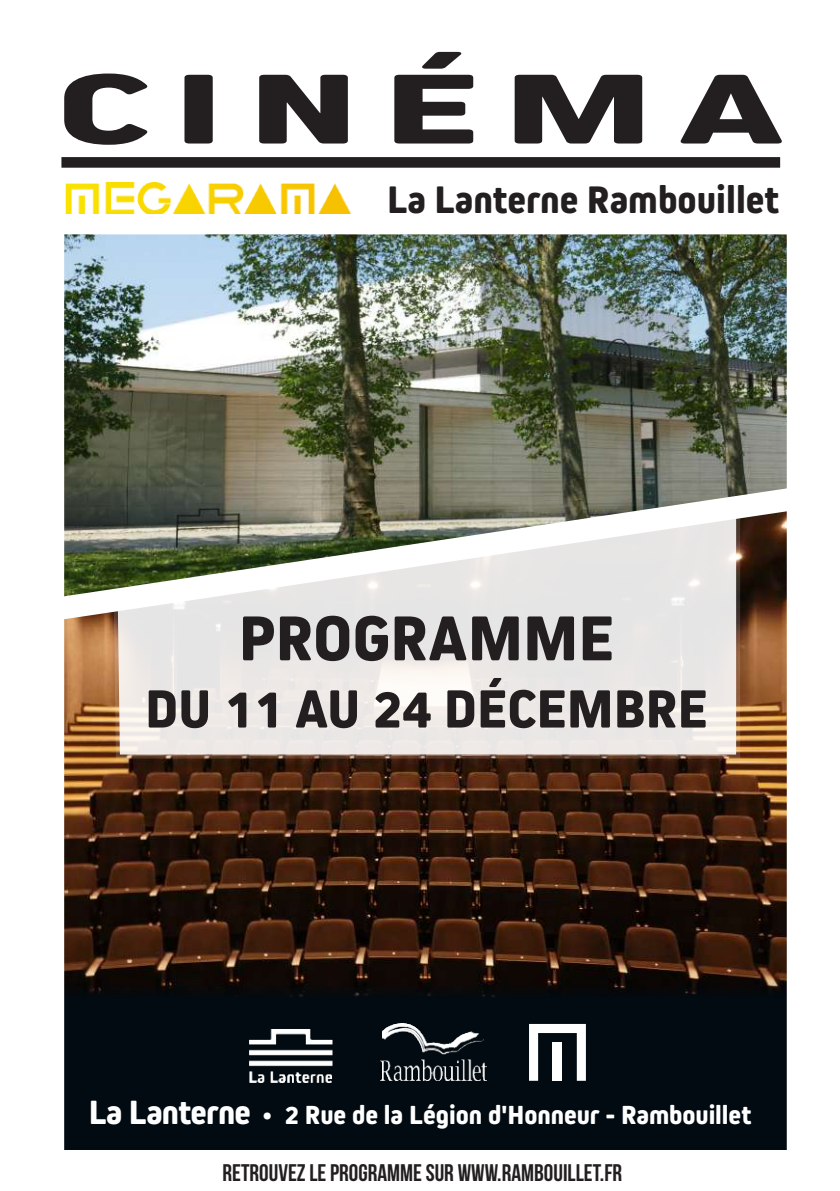
<style>
.page{position:relative;width:840px;height:1191px;background:#fff}
.page>*{position:absolute;margin:0;border:0;box-sizing:border-box;transform-origin:0 0}
.t1{font:800 103.6px "Kiro";letter-spacing:.125em;color:#231f20;scale:1.75 1}
.t2{font:800 66px "Kiro";color:#231f20}
.t3{font:800 56px "Kiro";color:#231f20}
.t4{font:800 40px "Kiro";color:#231f20}
.t5{font:800 27.2px "Kiro";letter-spacing:-.005em;color:#fff}
.t6{font:24px "Bebas Neue";color:#231f20}
.s1{font-size:35px}
</style>
<div class="page">
<img style="left:64px;top:157px;width:723px;height:993px">
<div style="left:61px;top:157px;width:718px;height:11px;background:#231f20"></div>
<img style="left:380px;top:1024px;width:106px;height:56px">
<img style="left:244px;top:1020px;width:93px;height:66px">
<svg style="left:528px;top:1024px;width:57px;height:56px"></svg>
<img style="left:64px;top:488px;width:723px;height:135px">
<img style="left:64px;top:181px;width:292px;height:32px">
<h1 class="t1" style="left:56px;top:49px;width:418px">CINÉMA</h1>
<h3 class="t4" style="left:387px;top:176px;width:393px">La Lanterne Rambouillet</h3>
<h2 class="t2" style="left:238px;top:600px;width:377px">PROGRAMME</h2>
<h3 class="t3" style="left:145px;top:676px;width:564px">DU 11 AU 24 DÉCEMBRE</h3>
<p class="t5" style="left:89px;top:1099px;width:663px"><span class="s1">La Lanterne</span> <sup>.</sup> 2 Rue de la Légion d'Honneur - Rambouillet</p>
<p class="t6" style="left:222px;top:1159px;width:401px">RETROUVEZ LE PROGRAMME SUR WWW.RAMBOUILLET.FR</p>
</div>
